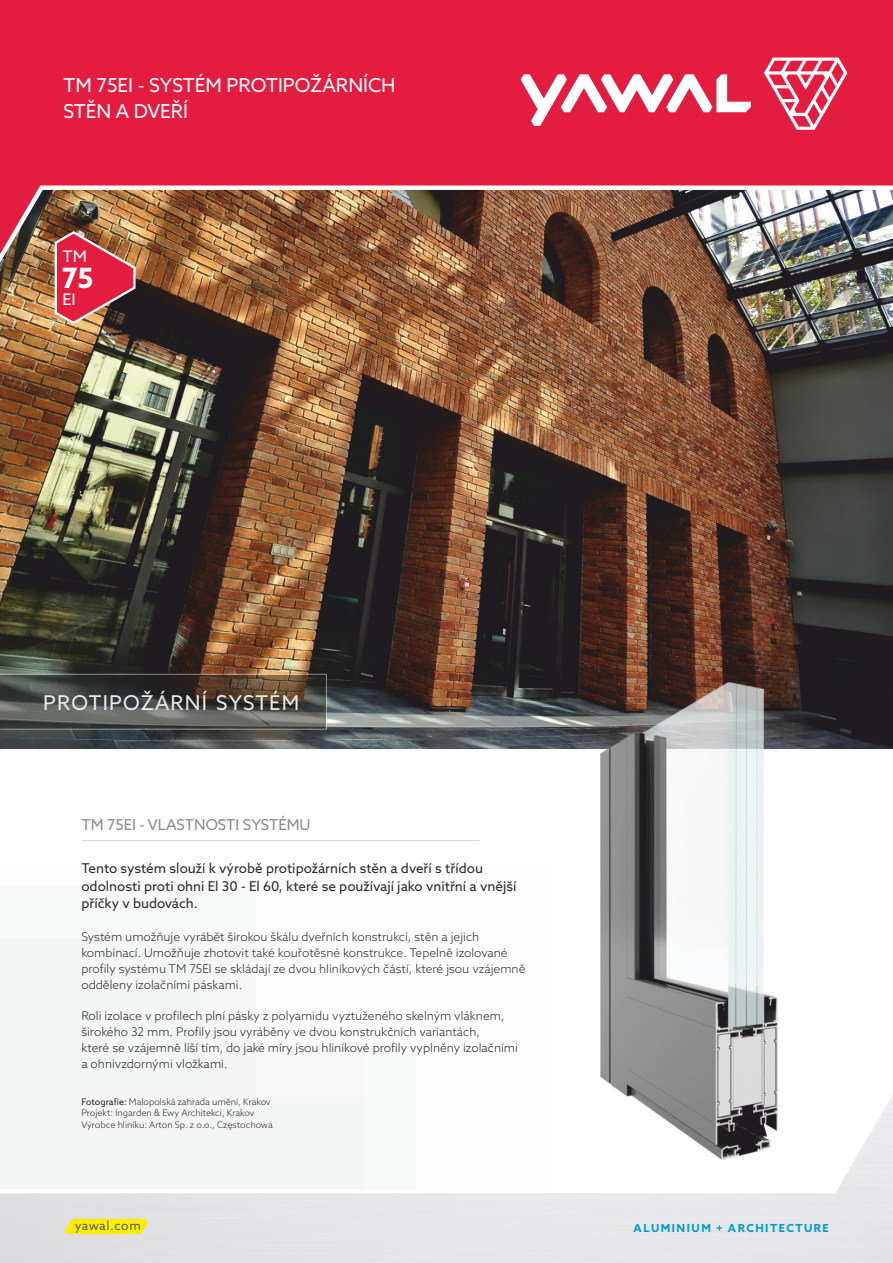
<style>
.page{position:relative;width:893px;height:1263px;background:#fff}
.page>*{position:absolute;margin:0;border:0;box-sizing:border-box;transform-origin:0 0}
.t1{font:700 28.05px "Azo Sans";color:#fff}
.t2{font:20.4px "Azo Sans";letter-spacing:.06em;color:#ebeded}
.t3{font:19.2px/25.8px "Azo Sans";color:#fff}
.t4{font:15.9px "Azo Sans";color:#fff;scale:1.04 1}
.t5{font:15px "Azo Sans";color:#8a8a8a}
.t6{font:13.5px/18px "Azo Sans";color:#2b2929}
.t7{font:12.45px "Azo Sans";letter-spacing:.035em;color:#5c5c5c}
.t8{font:300 12px/15.9px "Azo Sans";color:#2b2929}
.t9{font:700 11.1px "Azo Sans";letter-spacing:.135em;color:#009cc9}
.t10{font:300 9px/12px "Azo Sans";color:#2b2929}
.s1{font-weight:400}
</style>
<div class="page">
<img style="left:0;top:285px;width:893px;height:464px">
<svg style="left:55px;top:285px;width:81px;height:39px"></svg>
<img style="left:0;top:276px;width:893px;height:9px">
<img style="left:0;top:0;width:893px;height:276px">
<svg style="left:521px;top:74px;width:230px;height:52px"></svg>
<svg style="left:764px;top:58px;width:83px;height:72px"></svg>
<svg style="left:0;top:1051px;width:601px;height:12px"></svg>
<svg style="left:65px;top:1219px;width:83px;height:15px"></svg>
<img style="left:601px;top:682px;width:177px;height:477px">
<svg style="left:0;top:673px;width:327px;height:57px"></svg>
<hr style="left:81px;top:840px;width:399px;height:1px;background:#d9d9d9">
<h3 class="t3" style="left:63px;top:74px;width:333px">TM 75EI - SYSTÉM PROTIPOŽÁRNÍCH<br>STĚN A DVEŘÍ</h3>
<h3 class="t4" style="left:63px;top:250px;width:25px">TM</h3>
<h3 class="t4" style="left:63px;top:293px;width:14px">EI</h3>
<h1 class="t1" style="left:62px;top:267px;width:33px">75</h1>
<h2 class="t2" style="left:43px;top:694px;width:258px">PROTIPOŽÁRNÍ SYSTÉM</h2>
<p class="t5" style="left:81px;top:818px;width:231px">TM 75EI - VLASTNOSTI SYSTÉMU</p>
<p class="t6" style="left:81px;top:860px;width:437px">Tento systém slouží k výrobě protipožárních stěn a dveří s třídou odolnosti proti ohni El 30 - El 60, které se používají jako vnitřní a vnější příčky v budovách.</p>
<p class="t8" style="left:81px;top:929px;width:446px">Systém umožňuje vyrábět širokou škálu dveřních konstrukcí, stěn a jejich kombinací. Umožňuje zhotovit také kouřotěsné konstrukce. Tepelně izolované profily systému TM 75EI se skládají ze dvou hliníkových částí, které jsou vzájemně odděleny izolačními páskami.</p>
<p class="t8" style="left:81px;top:1009px;width:438px">Roli izolace v profilech plní pásky z polyamidu vyztuženého skelným vláknem, širokého 32 mm. Profily jsou vyráběny ve dvou konstrukčních variantách,<br>které se vzájemně liší tím, do jaké míry jsou hliníkové profily vyplněny izolačními a ohnivzdornými vložkami.</p>
<p class="t10" style="left:81px;top:1096px;width:193px"><span class="s1">Fotografie:</span> Malopolská zahrada umění, Krakov<br>Projekt: Ingarden &amp; Ewy Architekci, Krakov<br>Výrobce hliníku: Arton Sp. z o.o., Częstochowa</p>
<p class="t7" style="left:75px;top:1220px;width:68px">yawal.com</p>
<p class="t9" style="left:634px;top:1223px;width:197px">ALUMINIUM + ARCHITECTURE</p>
</div>
